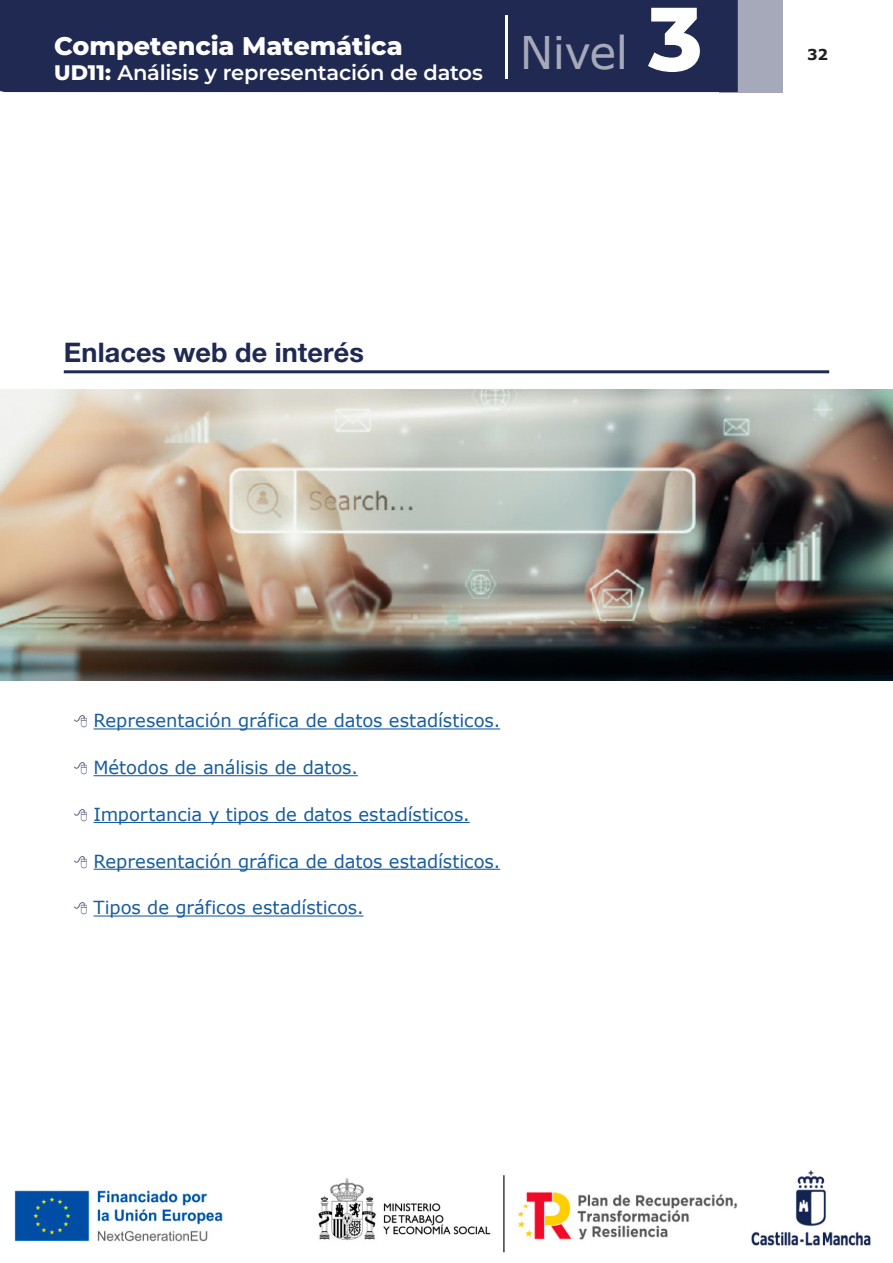
<style>
.page{position:relative;width:893px;height:1263px;background:#fff}
.page>*{position:absolute;margin:0;border:0;box-sizing:border-box;transform-origin:0 0}
.t1{font:45px "Verdana";letter-spacing:-.015em;color:#a5a9ba}
._1__TITULO{font:27px "Helvetica Neue LT 75 Bd";letter-spacing:.005em;color:#1f2952}
.t2{font:800 25.5px "Montserrat";letter-spacing:-.005em;color:#fff}
.t3{font:600 21px "Montserrat";letter-spacing:-.01em;color:#fff}
.t4{font:18px "Verdana";letter-spacing:-.005em;color:#175d9e}
.t5{font:700 15px "Verdana";color:#231f20}
.s1{font-weight:800}
.s2{font-family:"Montserrat";font-weight:800;font-size:90px;color:#fff}
</style>
<div class="page">
<img style="left:14px;top:1170px;width:857px;height:83px">
<div style="left:719px;top:0;width:63px;height:92px;background:#a5a9ba"></div>
<div style="left:0;top:0;width:738px;height:92px;background:#1f2952"></div>
<hr style="left:505px;top:16px;width:2px;height:63px;background:#fff">
<hr style="left:64px;top:370px;width:765px;height:3px;background:#1f2952">
<hr style="left:94px;top:728px;width:406px;height:1px;background:#175d9e">
<hr style="left:94px;top:775px;width:264px;height:1px;background:#175d9e">
<hr style="left:94px;top:822px;width:376px;height:1px;background:#175d9e">
<hr style="left:94px;top:869px;width:406px;height:1px;background:#175d9e">
<hr style="left:94px;top:915px;width:270px;height:1px;background:#175d9e">
<img style="left:0;top:389px;width:893px;height:292px">
<h3 class="t2" style="left:54px;top:27px;width:350px">Competencia Matemática</h3>
<p class="t3" style="left:54px;top:58px;width:430px"><span class="s1">UD11:</span> Análisis y representación de datos</p>
<h1 class="t1" style="left:520px;top:22px;width:184px">Nivel <span class="s2">3</span></h1>
<p class="_1__TITULO" style="left:64px;top:335px;width:302px">Enlaces web de interés</p>
<p class="t5" style="left:807px;top:44px;width:22px">32</p>
<p class="t4" style="left:94px;top:708px;width:408px">Representación gráfica de datos estadísticos.</p>
<p class="t4" style="left:94px;top:755px;width:266px">Métodos de análisis de datos.</p>
<p class="t4" style="left:94px;top:802px;width:378px">Importancia y tipos de datos estadísticos.</p>
<p class="t4" style="left:94px;top:849px;width:408px">Representación gráfica de datos estadísticos.</p>
<p class="t4" style="left:94px;top:895px;width:272px">Tipos de gráficos estadísticos.</p>
</div>
